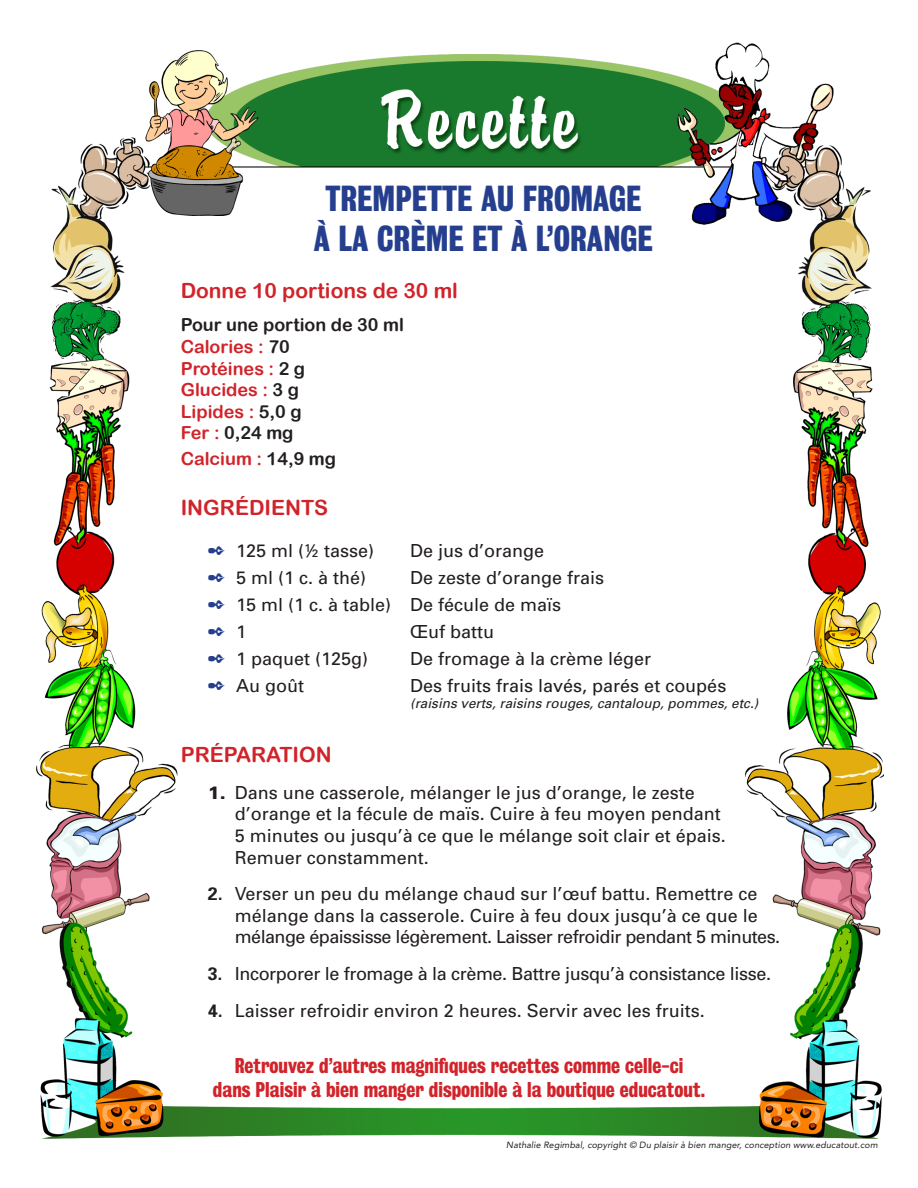
<style>
.page{position:relative;width:918px;height:1188px;background:#fff}
.page>*{position:absolute;margin:0;border:0;box-sizing:border-box;transform-origin:0 0}
.t1{font:33px/39.6px "Bureau Grotesque Three Seven";color:#253f8e;text-align:center}
.t2{font:21px "Arial Rounded MT Bold";color:#d1232a}
.t3{font:19.5px/23.4px "Bureau Grotesque Three Seven";color:#d1232a;text-align:center}
.t4{font:18px/21.6px "Univers";color:#231f20}
.t5{font:18px "Arial Rounded MT Bold";color:#d1232a}
.t6{font:18px "Univers";letter-spacing:-.02em;color:#231f20}
.t7{font:18px "Arial Rounded MT Bold";color:#231f20}
.t8{font:italic 13.5px "Univers";color:#231f20}
.t9{font:italic 9px "Avenir";letter-spacing:.01em;color:#231f20}
.s1{color:#231f20}
.s2{color:#d1232a}
.s3{font-weight:900}
.s4{font-weight:700}
</style>
<div class="page">
<img style="left:36px;top:42px;width:847px;height:1097px">
<svg style="left:208px;top:546px;width:17px;height:9px"></svg>
<svg style="left:208px;top:573px;width:17px;height:9px"></svg>
<svg style="left:208px;top:600px;width:17px;height:9px"></svg>
<svg style="left:208px;top:627px;width:17px;height:9px"></svg>
<svg style="left:208px;top:654px;width:17px;height:9px"></svg>
<svg style="left:208px;top:681px;width:17px;height:9px"></svg>
<p class="t1" style="left:314px;top:178px;width:341px">Trempette au fromage à la crème et à l’orange</p>
<p class="t2" style="left:181px;top:278px;width:279px">Donne 10 portions de 30 ml</p>
<p class="t7" style="left:181px;top:314px;width:225px">Pour une portion de 30 ml</p>
<p class="t5" style="left:181px;top:336px;width:111px">Calories : <span class="s1">70</span></p>
<p class="t5" style="left:181px;top:358px;width:126px">Protéines : <span class="s1">2 g</span></p>
<p class="t5" style="left:181px;top:379px;width:120px">Glucides : <span class="s1">3 g</span></p>
<p class="t5" style="left:181px;top:401px;width:122px">Lipides : <span class="s1">5,0 g</span></p>
<p class="t7" style="left:181px;top:422px;width:114px"><span class="s2">Fer :</span> 0,24 mg</p>
<p class="t5" style="left:181px;top:448px;width:157px">Calcium : <span class="s1">14,9 mg</span></p>
<p class="t2" style="left:181px;top:495px;width:149px">INGRÉDIENTS</p>
<p class="t4" style="left:236px;top:539px;width:140px">125 ml (½ tasse)</p>
<p class="t4" style="left:410px;top:539px;width:136px">De jus d’orange</p>
<p class="t4" style="left:236px;top:566px;width:132px">5 ml (1 c. à thé)</p>
<p class="t4" style="left:410px;top:566px;width:196px">De zeste d’orange frais</p>
<p class="t4" style="left:236px;top:593px;width:327px">15 ml (1 c. à table) De fécule de maïs</p>
<p class="t4" style="left:236px;top:620px;width:12px">1</p>
<p class="t4" style="left:410px;top:620px;width:85px">Œuf battu</p>
<p class="t4" style="left:236px;top:647px;width:134px">1 paquet (125g)</p>
<p class="t4" style="left:410px;top:647px;width:243px">De fromage à la crème léger</p>
<p class="t4" style="left:236px;top:674px;width:69px">Au goût</p>
<p class="t4" style="left:410px;top:674px;width:318px">Des fruits frais lavés, parés et coupés</p>
<p class="t8" style="left:410px;top:695px;width:350px">(raisins verts, raisins rouges, cantaloup, pommes, etc.)</p>
<p class="t2" style="left:181px;top:742px;width:153px">PRÉPARATION</p>
<p class="t4" style="left:235px;top:781px;width:493px;text-indent:-27px"><span class="s3">1.</span> Dans une casserole, mélanger le jus d’orange, le zeste d’orange et la fécule de maïs. Cuire à feu moyen pendant 5 minutes ou jusqu’à ce que le mélange soit clair et épais.<br>Remuer constamment.</p>
<p class="t4" style="left:235px;top:883px;width:547px;text-indent:-27px"><span class="s4">2.</span> Verser un peu du mélange chaud sur l’œuf battu. Remettre ce mélange dans la casserole. Cuire à feu doux jusqu’à ce que le mélange épaississe légèrement. Laisser refroidir pendant 5 minutes.</p>
<p class="t6" style="left:208px;top:962px;width:565px"><span class="s4">3.</span> Incorporer le fromage à la crème. Battre jusqu’à consistance lisse.</p>
<p class="t4" style="left:208px;top:999px;width:499px"><span class="s4">4.</span> Laisser refroidir environ 2 heures. Servir avec les fruits.</p>
<p class="t3" style="left:213px;top:1054px;width:494px">Retrouvez d’autres magnifiques recettes comme celle-ci<br>dans Plaisir à bien manger disponible à la boutique educatout.</p>
<p class="t9" style="left:506px;top:1139px;width:373px">Nathalie Regimbal, copyright © Du plaisir à bien manger, conception www.educatout.com</p>
</div>
